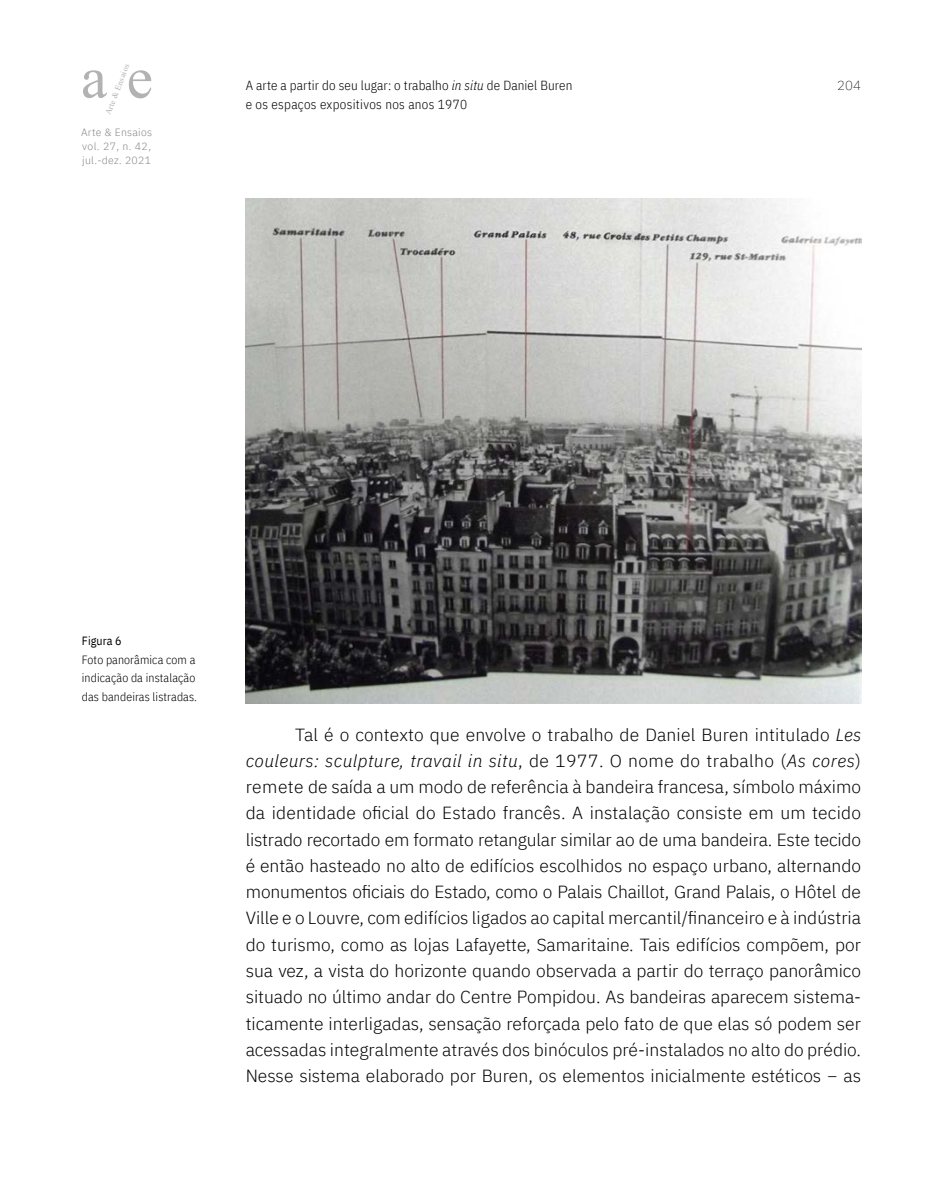
<style>
.page{position:relative;width:943px;height:1191px;background:#fff}
.page>*{position:absolute;margin:0;border:0;box-sizing:border-box;transform-origin:0 0}
.t1{font:59.15px "Times New Roman";color:#b3b2b2}
.t2{font:300 17.5px/26.2px "IBM Plex Sans";color:#000;text-align:justify}
.t3{font:300 13.12px/19.2px "IBM Plex Sans Cond";letter-spacing:.01em;color:#000}
.t4{font:200 13.12px "IBM Plex Sans";color:#000}
.t5{font:300 11.9px/18.4px "IBM Plex Sans Cond";letter-spacing:.01em;color:#000}
.t6{font:11.9px "IBM Plex Sans Cond";letter-spacing:.01em;color:#000}
.t7{font:300 10.5px/14px "IBM Plex Sans";letter-spacing:.025em;color:#878787;text-align:justify}
.t8{font:8.4px "Times New Roman";color:#b3b2b2}
.s1{font-style:italic}
</style>
<div class="page">
<img style="left:246px;top:198px;width:615px;height:505px">
<p class="t8" style="left:102px;top:112px;width:55px;rotate:-69deg">Arte &amp; Ensaios</p>
<p class="t7" style="left:81px;top:125px;width:72px">Arte &amp; Ensaios vol. 27, n. 42, jul.-dez. 2021</p>
<h1 class="t1" style="left:81px;top:36px;width:73px">a e</h1>
<p class="t4" style="left:837px;top:75px;width:25px">204</p>
<p class="t3" style="left:246px;top:74px;width:328px">A arte a partir do seu lugar: o trabalho <span class="s1">in situ</span> de Daniel Buren e os espaços expositivos nos anos 1970</p>
<p class="t6" style="left:82px;top:632px;width:41px">Figura 6</p>
<p class="t5" style="left:82px;top:649px;width:117px">Foto panorâmica com a indicação da instalação das bandeiras listradas.</p>
<p class="t2" style="left:246px;top:720px;width:617px;text-indent:50px">Tal é o contexto que envolve o trabalho de Daniel Buren intitulado <span class="s1">Les couleurs: sculpture, travail in situ</span>, de 1977. O nome do trabalho (<span class="s1">As cores</span>) remete de saída a um modo de referência à bandeira francesa, símbolo máximo da identidade oficial do Estado francês. A instalação consiste em um tecido listrado recortado em formato retangular similar ao de uma bandeira. Este tecido é então hasteado no alto de edifícios escolhidos no espaço urbano, alternando monumentos oficiais do Estado, como o Palais Chaillot, Grand Palais, o Hôtel de Ville e o Louvre, com edifícios ligados ao capital mercantil/financeiro e à indústria do turismo, como as lojas Lafayette, Samaritaine. Tais edifícios compõem, por sua vez, a vista do horizonte quando observada a partir do terraço panorâmico situado no último andar do Centre Pompidou. As bandeiras aparecem sistema&shy;ticamente interligadas, sensação reforçada pelo fato de que elas só podem ser acessadas integralmente através dos binóculos pré-instalados no alto do prédio.<br>Nesse sistema elaborado por Buren, os elementos inicialmente estéticos − as</p>
</div>
